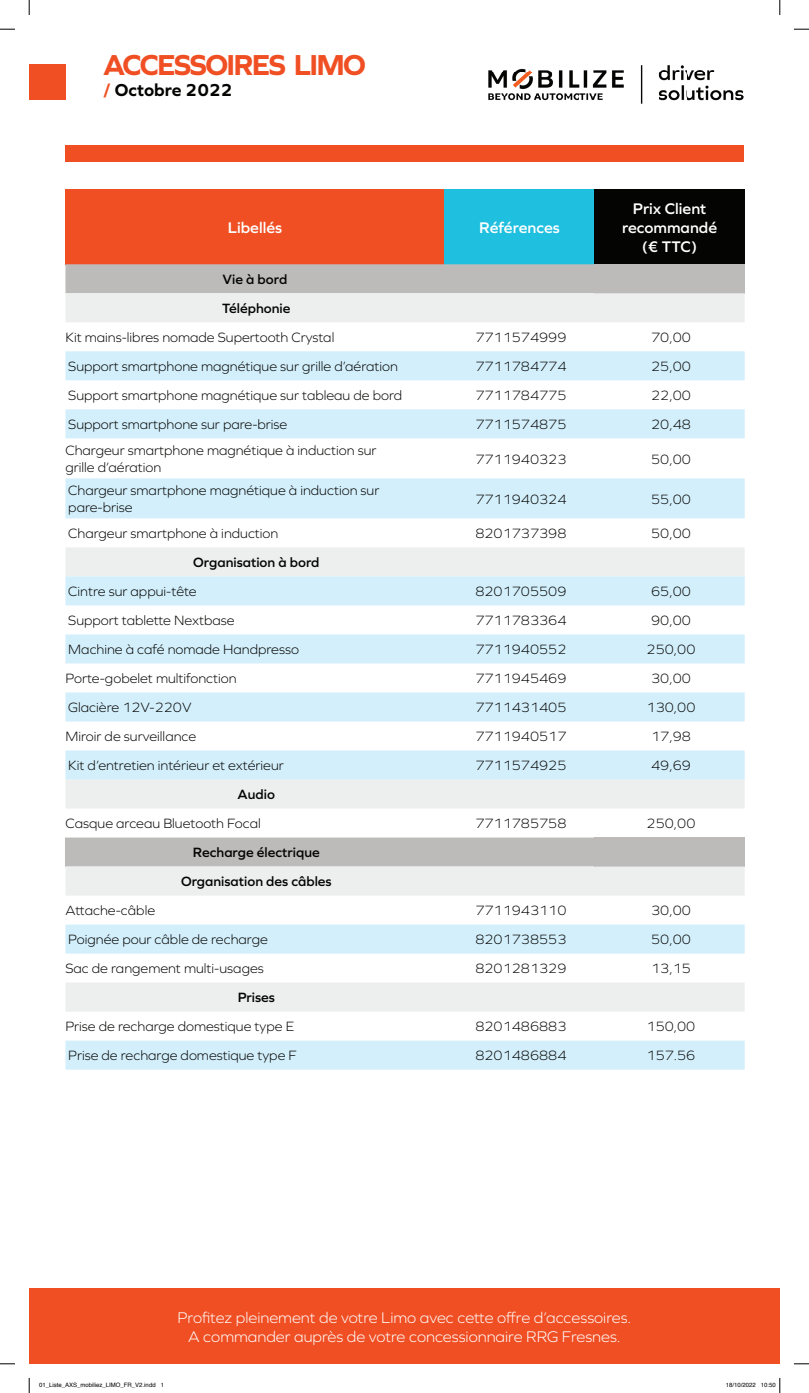
<style>
.page{position:relative;width:809px;height:1393px;background:#fff}
.page>*{position:absolute;margin:0;border:0;box-sizing:border-box;transform-origin:0 0}
.t1{font:700 30px "Graphie";letter-spacing:-.06em;color:#f04f23}
.t2{font:700 18px "Graphie";color:#040503}
.t3{font:300 16px/19.2px "Graphie";color:#fff;text-align:center}
.t4{font:600 16px/19.2px "Graphie";color:#fff;text-align:center}
.t5{font:300 14px/16.8px "Graphie";color:#040503}
.t6{font:600 14px/29px "Graphie";color:#040503}
.t7{font:6px "Helvetica";color:#000}
.s1{color:#f04f23}
</style>
<div class="page">
<div style="left:29px;top:1288px;width:750px;height:75px;background:#f04f23"></div>
<div style="left:65px;top:145px;width:678px;height:17px;background:#f04f23"></div>
<div style="left:29px;top:64px;width:36px;height:36px;background:#f04f23"></div>
<img style="left:488px;top:65px;width:256px;height:39px">
<div style="left:65px;top:189px;width:379px;height:75px;background:#f04f23"></div>
<div style="left:444px;top:189px;width:150px;height:75px;background:#1ebfdf"></div>
<div style="left:594px;top:189px;width:150px;height:75px;background:#040503"></div>
<div style="left:65px;top:264px;width:529px;height:29px;background:#bcbbba"></div>
<div style="left:594px;top:264px;width:150px;height:29px;background:#bcbbba"></div>
<div style="left:65px;top:293px;width:679px;height:29px;background:#edeeee"></div>
<svg style="left:65px;top:351px;width:679px;height:718px"></svg>
<div style="left:594px;top:837px;width:150px;height:29px;background:#bcbbba"></div>
<svg style="left:65px;top:866px;width:679px;height:145px;fill:#f4f5f6"></svg>
<div style="left:65px;top:924px;width:679px;height:29px;background:#d3effb"></div>
<div style="left:65px;top:837px;width:529px;height:29px;background:#bcbbba"></div>
<svg style="left:0;top:29px;width:15px;height:1px"></svg>
<svg style="left:794px;top:29px;width:14px;height:1px"></svg>
<svg style="left:0;top:1363px;width:15px;height:1px"></svg>
<svg style="left:794px;top:1363px;width:14px;height:1px"></svg>
<svg style="left:29px;top:0;width:1px;height:15px"></svg>
<svg style="left:29px;top:1378px;width:1px;height:14px"></svg>
<svg style="left:779px;top:0;width:1px;height:15px"></svg>
<svg style="left:779px;top:1378px;width:1px;height:14px"></svg>
<h1 class="t1" style="left:103px;top:47px;width:264px">ACCESSOIRES LIMO</h1>
<p class="t2" style="left:103px;top:80px;width:131px"><span class="s1">/</span> Octobre 2022</p>
<p class="t4" style="left:228px;top:217px;width:56px">Libellés</p>
<p class="t4" style="left:479px;top:217px;width:82px">Références</p>
<p class="t4" style="left:622px;top:198px;width:97px">Prix Client recommandé (€ TTC)</p>
<p class="t6" style="left:222px;top:264px;width:70px">Vie à bord<br>Téléphonie</p>
<p class="t5" style="left:65px;top:329px;width:270px">Kit mains-libres nomade Supertooth Crystal</p>
<p class="t5" style="left:475px;top:329px;width:93px">7711574999</p>
<p class="t5" style="left:651px;top:329px;width:41px">70,00</p>
<p class="t5" style="left:68px;top:358px;width:331px">Support smartphone magnétique sur grille d’aération</p>
<p class="t5" style="left:475px;top:358px;width:93px">7711784774</p>
<p class="t5" style="left:651px;top:358px;width:41px">25,00</p>
<p class="t5" style="left:68px;top:387px;width:335px">Support smartphone magnétique sur tableau de bord</p>
<p class="t5" style="left:475px;top:387px;width:93px">7711784775</p>
<p class="t5" style="left:651px;top:387px;width:41px">22,00</p>
<p class="t5" style="left:68px;top:416px;width:220px">Support smartphone sur pare-brise</p>
<p class="t5" style="left:475px;top:416px;width:93px">7711574875</p>
<p class="t5" style="left:651px;top:416px;width:41px">20,48</p>
<p class="t5" style="left:65px;top:442px;width:312px">Chargeur smartphone magnétique à induction sur grille d’aération</p>
<p class="t5" style="left:475px;top:450px;width:93px">7711940323</p>
<p class="t5" style="left:651px;top:450px;width:41px">50,00</p>
<p class="t5" style="left:68px;top:482px;width:312px">Chargeur smartphone magnétique à induction sur pare-brise</p>
<p class="t5" style="left:475px;top:490px;width:93px">7711940324</p>
<p class="t5" style="left:651px;top:490px;width:41px">55,00</p>
<p class="t5" style="left:68px;top:525px;width:211px">Chargeur smartphone à induction</p>
<p class="t5" style="left:475px;top:525px;width:93px">8201737398</p>
<p class="t5" style="left:651px;top:525px;width:41px">50,00</p>
<p class="t6" style="left:193px;top:547px;width:128px">Organisation à bord</p>
<p class="t5" style="left:68px;top:583px;width:130px">Cintre sur appui-tête</p>
<p class="t5" style="left:475px;top:583px;width:93px">8201705509</p>
<p class="t5" style="left:651px;top:583px;width:41px">65,00</p>
<p class="t5" style="left:68px;top:612px;width:168px">Support tablette Nextbase</p>
<p class="t5" style="left:475px;top:612px;width:93px">7711783364</p>
<p class="t5" style="left:651px;top:612px;width:41px">90,00</p>
<p class="t5" style="left:68px;top:641px;width:232px">Machine à café nomade Handpresso</p>
<p class="t5" style="left:475px;top:641px;width:93px">7711940552</p>
<p class="t5" style="left:646px;top:641px;width:50px">250,00</p>
<p class="t5" style="left:65px;top:670px;width:173px">Porte-gobelet multifonction</p>
<p class="t5" style="left:475px;top:670px;width:93px">7711945469</p>
<p class="t5" style="left:651px;top:670px;width:41px">30,00</p>
<p class="t5" style="left:68px;top:699px;width:125px">Glacière 12V-220V</p>
<p class="t5" style="left:475px;top:699px;width:93px">7711431405</p>
<p class="t5" style="left:646px;top:699px;width:50px">130,00</p>
<p class="t5" style="left:65px;top:728px;width:132px">Miroir de surveillance</p>
<p class="t5" style="left:475px;top:728px;width:93px">7711940517</p>
<p class="t5" style="left:651px;top:728px;width:41px">17,98</p>
<p class="t5" style="left:68px;top:757px;width:217px">Kit d’entretien intérieur et extérieur</p>
<p class="t5" style="left:475px;top:757px;width:93px">7711574925</p>
<p class="t5" style="left:651px;top:757px;width:41px">49,69</p>
<p class="t6" style="left:237px;top:779px;width:39px">Audio</p>
<p class="t5" style="left:65px;top:814px;width:197px">Casque arceau Bluetooth Focal</p>
<p class="t5" style="left:475px;top:814px;width:93px">7711785758</p>
<p class="t5" style="left:646px;top:814px;width:50px">250,00</p>
<p class="t6" style="left:181px;top:837px;width:152px;text-align:center">Recharge électrique<br>Organisation des câbles</p>
<p class="t5" style="left:65px;top:901px;width:91px">Attache-câble</p>
<p class="t5" style="left:475px;top:901px;width:93px">7711943110</p>
<p class="t5" style="left:651px;top:901px;width:41px">30,00</p>
<p class="t5" style="left:68px;top:930px;width:201px">Poignée pour câble de recharge</p>
<p class="t5" style="left:475px;top:930px;width:93px">8201738553</p>
<p class="t5" style="left:651px;top:930px;width:41px">50,00</p>
<p class="t5" style="left:65px;top:959px;width:200px">Sac de rangement multi-usages</p>
<p class="t5" style="left:475px;top:959px;width:93px">8201281329</p>
<p class="t5" style="left:651px;top:959px;width:41px">13,15</p>
<p class="t6" style="left:237px;top:982px;width:39px">Prises</p>
<p class="t5" style="left:65px;top:1017px;width:230px">Prise de recharge domestique type E</p>
<p class="t5" style="left:475px;top:1017px;width:92px">8201486883</p>
<p class="t5" style="left:646px;top:1017px;width:50px">150,00</p>
<p class="t5" style="left:68px;top:1046px;width:230px">Prise de recharge domestique type F</p>
<p class="t5" style="left:475px;top:1046px;width:92px">8201486884</p>
<p class="t5" style="left:646px;top:1046px;width:50px">157.56</p>
<p class="t3" style="left:177px;top:1307px;width:455px">Profitez pleinement de votre Limo avec cette offre d’accessoires.<br>A commander auprès de votre concessionnaire RRG Fresnes.</p>
<p class="t7" style="left:39px;top:1380px;width:126px">01_Liste_AXS_mobiliez_LIMO_FR_V2.indd 1</p>
<p class="t7" style="left:725px;top:1380px;width:52px">18/10/2022 10:50</p>
</div>
